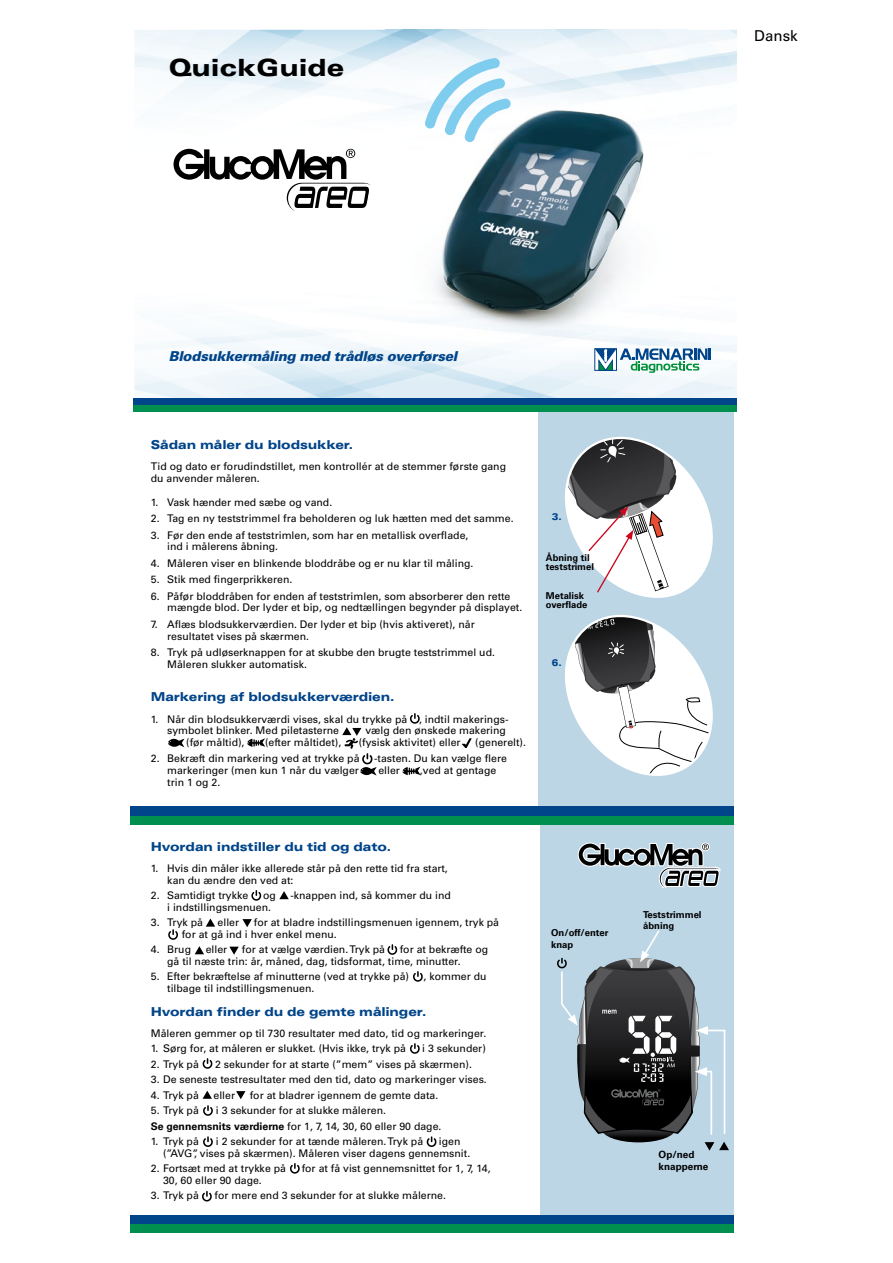
<style>
.page{position:relative;width:893px;height:1263px;background:#fff}
.page>*{position:absolute;margin:0;border:0;box-sizing:border-box;transform-origin:0 0}
.t1{font:900 expanded 23.7px "Univers";color:#000}
.t2{font:15px "Univers";color:#000}
.t3{font:italic 900 13.65px "Univers";letter-spacing:-.02em;color:#004489}
.t4{font:900 expanded 12.3px "Univers";letter-spacing:-.01em;color:#004489;scale:.95 1}
.t5{font:10.5px/11.6px "Univers";color:#000}
.t6{font:700 9.9px/11.9px "Univers";color:#000}
.t7{font:900 expanded 9.6px "Univers";color:#004489;scale:.95 1}
.t8{font:700 9.45px/9.6px "Univers";color:#000}
.s1{font-weight:700}
</style>
<div class="page">
<img style="left:134px;top:337px;width:603px;height:61px">
<img style="left:184px;top:30px;width:201px;height:65px">
<img style="left:385px;top:30px;width:302px;height:36px">
<svg style="left:595px;top:348px;width:116px;height:25px"></svg>
<div style="left:134px;top:398px;width:603px;height:7px;background:#004489"></div>
<div style="left:134px;top:405px;width:603px;height:6px;background:#008f4f"></div>
<img style="left:367px;top:66px;width:208px;height:39px">
<img style="left:575px;top:66px;width:156px;height:279px">
<img style="left:419px;top:268px;width:156px;height:77px">
<img style="left:367px;top:320px;width:52px;height:25px">
<svg style="left:173px;top:148px;width:198px;height:62px"></svg>
<img style="left:441px;top:110px;width:207px;height:203px">
<svg style="left:424px;top:58px;width:87px;height:85px"></svg>
<div style="left:539px;top:412px;width:195px;height:406px;background:#bcd6e6"></div>
<svg style="left:565px;top:437px;width:148px;height:339px"></svg>
<svg style="left:410px;top:713px;width:10px;height:11px"></svg>
<svg style="left:247px;top:738px;width:18px;height:9px"></svg>
<svg style="left:402px;top:766px;width:19px;height:9px"></svg>
<svg style="left:168px;top:738px;width:16px;height:9px"></svg>
<svg style="left:342px;top:727px;width:35px;height:49px"></svg>
<svg style="left:462px;top:738px;width:10px;height:10px"></svg>
<div style="left:540px;top:823px;width:194px;height:406px;background:#bcd6e6"></div>
<svg style="left:578px;top:842px;width:143px;height:46px"></svg>
<svg style="left:168px;top:929px;width:10px;height:11px"></svg>
<svg style="left:251px;top:890px;width:10px;height:11px"></svg>
<svg style="left:203px;top:1058px;width:9px;height:11px"></svg>
<svg style="left:410px;top:1043px;width:10px;height:11px"></svg>
<svg style="left:203px;top:1105px;width:10px;height:11px"></svg>
<svg style="left:203px;top:1136px;width:10px;height:11px"></svg>
<svg style="left:427px;top:1136px;width:9px;height:11px"></svg>
<svg style="left:290px;top:1163px;width:10px;height:11px"></svg>
<svg style="left:202px;top:1191px;width:10px;height:10px"></svg>
<svg style="left:387px;top:944px;width:10px;height:11px"></svg>
<svg style="left:413px;top:971px;width:10px;height:11px"></svg>
<svg style="left:206px;top:918px;width:9px;height:9px"></svg>
<svg style="left:279px;top:891px;width:10px;height:8px"></svg>
<svg style="left:195px;top:946px;width:9px;height:8px"></svg>
<svg style="left:242px;top:919px;width:10px;height:8px"></svg>
<svg style="left:229px;top:947px;width:10px;height:8px"></svg>
<svg style="left:203px;top:1091px;width:9px;height:8px"></svg>
<svg style="left:236px;top:1091px;width:9px;height:8px"></svg>
<div style="left:131px;top:806px;width:603px;height:10px;background:#004489"></div>
<div style="left:131px;top:816px;width:603px;height:9px;background:#008f4f"></div>
<svg style="left:557px;top:930px;width:172px;height:220px"></svg>
<div style="left:131px;top:1215px;width:603px;height:9px;background:#004489"></div>
<div style="left:131px;top:1224px;width:603px;height:9px;background:#008f4f"></div>
<h1 class="t1" style="left:169px;top:53px;width:177px">QuickGuide</h1>
<h2 class="t2" style="left:754px;top:27px;width:45px">Dansk</h2>
<h3 class="t3" style="left:169px;top:347px;width:290px">Blodsukkermåling med trådløs overførsel</h3>
<p class="t4" style="left:151px;top:437px;width:215px">Sådan måler du blodsukker.</p>
<p class="t5" style="left:151px;top:461px;width:357px">Tid og dato er forudindstillet, men kontrollér at de stemmer første gang du anvender måleren.</p>
<p class="t5" style="left:151px;top:496px;width:183px">1. Vask hænder med sæbe og vand.</p>
<p class="t5" style="left:151px;top:513px;width:364px">2. Tag en ny teststrimmel fra beholderen og luk hætten med det samme.</p>
<p class="t5" style="left:167px;top:529px;width:303px;text-indent:-16px">3. Før den ende af teststrimlen, som har en metallisk overflade, ind i målerens åbning.</p>
<p class="t5" style="left:151px;top:557px;width:324px">4. Måleren viser en blinkende bloddråbe og er nu klar til måling.</p>
<p class="t5" style="left:151px;top:574px;width:143px">5. Stik med fingerprikkeren.</p>
<p class="t5" style="left:167px;top:590px;width:357px;text-indent:-16px">6. Påfør bloddråben for enden af teststrimlen, som absorberer den rette mængde blod. Der lyder et bip, og nedtællingen begynder på displayet.</p>
<p class="t5" style="left:167px;top:618px;width:309px;text-indent:-16px">7. Aflæs blodsukkerværdien. Der lyder et bip (hvis aktiveret), når resultatet vises på skærmen.</p>
<p class="t5" style="left:167px;top:647px;width:329px;text-indent:-16px">8. Tryk på udløserknappen for at skubbe den brugte teststrimmel ud.<br>Måleren slukker automatisk.</p>
<p class="t4" style="left:151px;top:690px;width:258px">Markering af blodsukkerværdien.</p>
<p class="t5" style="left:167px;top:713px;width:343px;text-indent:-16px">1. Når din blodsukkerværdi vises, skal du trykke på , indtil makerings&shy;symbolet blinker. Med piletasterne</p>
<p class="t5" style="left:365px;top:725px;width:142px">vælg den ønskede makering</p>
<p class="t5" style="left:186px;top:736px;width:60px">(før måltid),</p>
<p class="t5" style="left:265px;top:736px;width:78px">(efter måltidet),</p>
<p class="t5" style="left:359px;top:736px;width:103px">(fysisk aktivitet) eller</p>
<p class="t5" style="left:475px;top:736px;width:52px">(generelt).</p>
<p class="t5" style="left:151px;top:753px;width:210px">2. Bekræft din markering ved at trykke på</p>
<p class="t5" style="left:374px;top:753px;width:134px">-tasten. Du kan vælge flere</p>
<p class="t5" style="left:167px;top:764px;width:193px">markeringer (men kun 1 når du vælger</p>
<p class="t5" style="left:378px;top:764px;width:23px">eller</p>
<p class="t5" style="left:420px;top:764px;width:78px">,ved at gentage</p>
<p class="t5" style="left:167px;top:776px;width:55px">trin 1 og 2.</p>
<p class="t7" style="left:552px;top:511px;width:12px">3.</p>
<p class="t8" style="left:546px;top:553px;width:50px">Åbning til teststrimel</p>
<p class="t8" style="left:546px;top:591px;width:43px">Metalisk overflade</p>
<p class="t7" style="left:552px;top:657px;width:12px">6.</p>
<p class="t4" style="left:151px;top:839px;width:254px">Hvordan indstiller du tid og dato.</p>
<p class="t5" style="left:167px;top:863px;width:282px;text-indent:-16px">1. Hvis din måler ikke allerede står på den rette tid fra start, kan du ændre den ved at:</p>
<p class="t5" style="left:151px;top:890px;width:99px">2. Samtidigt trykke</p>
<p class="t5" style="left:263px;top:890px;width:14px">og</p>
<p class="t5" style="left:290px;top:890px;width:162px">-knappen ind, så kommer du ind</p>
<p class="t5" style="left:167px;top:901px;width:105px">i indstillingsmenuen.</p>
<p class="t5" style="left:151px;top:917px;width:54px">3. Tryk på</p>
<p class="t5" style="left:218px;top:917px;width:23px">eller</p>
<p class="t5" style="left:182px;top:917px;width:319px;text-indent:72px">for at bladre indstillingsmenuen igennem, tryk på for at gå ind i hver enkel menu.</p>
<p class="t5" style="left:151px;top:944px;width:42px">4. Brug</p>
<p class="t5" style="left:206px;top:944px;width:23px">eller</p>
<p class="t5" style="left:242px;top:944px;width:145px">for at vælge værdien. Tryk på</p>
<p class="t5" style="left:167px;top:944px;width:323px;text-indent:233px">for at bekræfte og gå til næste trin: år, måned, dag, tidsformat, time, minutter.</p>
<p class="t5" style="left:151px;top:971px;width:260px">5. Efter bekræftelse af minutterne (ved at trykke på)</p>
<p class="t5" style="left:424px;top:971px;width:65px">, kommer du</p>
<p class="t5" style="left:167px;top:982px;width:149px">tilbage til indstillingsmenuen.</p>
<p class="t4" style="left:151px;top:1004px;width:291px">Hvordan finder du de gemte målinger.</p>
<p class="t5" style="left:151px;top:1027px;width:337px">Måleren gemmer op til 730 resultater med dato, tid og markeringer.</p>
<p class="t5" style="left:151px;top:1043px;width:257px">1. Sørg for, at måleren er slukket. (Hvis ikke, tryk på</p>
<p class="t5" style="left:422px;top:1043px;width:65px">i 3 sekunder)</p>
<p class="t5" style="left:151px;top:1058px;width:50px">2. Tryk på</p>
<p class="t5" style="left:215px;top:1058px;width:258px">2 sekunder for at starte (”mem” vises på skærmen).</p>
<p class="t5" style="left:151px;top:1074px;width:338px">3. De seneste testresultater med den tid, dato og markeringer vises.</p>
<p class="t5" style="left:151px;top:1089px;width:50px">4. Tryk på</p>
<p class="t5" style="left:214px;top:1089px;width:23px">eller</p>
<p class="t5" style="left:250px;top:1089px;width:190px">for at bladrer igennem de gemte data.</p>
<p class="t5" style="left:151px;top:1105px;width:50px">5. Tryk på</p>
<p class="t5" style="left:151px;top:1103px;width:292px;line-height:15.5px;text-indent:65px">i 3 sekunder for at slukke måleren.<br><span class="s1">Se gennemsnits værdierne</span> for 1, 7, 14, 30, 60 eller 90 dage.</p>
<p class="t5" style="left:151px;top:1136px;width:50px">1. Tryk på</p>
<p class="t5" style="left:216px;top:1136px;width:209px">i 2 sekunder for at tænde måleren. Tryk på</p>
<p class="t5" style="left:163px;top:1136px;width:309px;text-indent:276px">igen (”AVG”, vises på skærmen). Måleren viser dagens gennemsnit.</p>
<p class="t5" style="left:151px;top:1163px;width:137px">2. Fortsæt med at trykke på</p>
<p class="t5" style="left:302px;top:1163px;width:190px">for at få vist gennemsnittet for 1, 7, 14,</p>
<p class="t5" style="left:163px;top:1174px;width:100px">30, 60 eller 90 dage.</p>
<p class="t5" style="left:151px;top:1190px;width:50px">3. Tryk på</p>
<p class="t5" style="left:215px;top:1190px;width:233px">for mere end 3 sekunder for at slukke målerne.</p>
<p class="t8" style="left:551px;top:927px;width:59px;line-height:11.2px">On/off/enter knap</p>
<p class="t8" style="left:643px;top:909px;width:60px;line-height:11.2px">Teststrimmel åbning</p>
<p class="t6" style="left:659px;top:1148px;width:51px">Op/ned knapperne</p>
</div>
